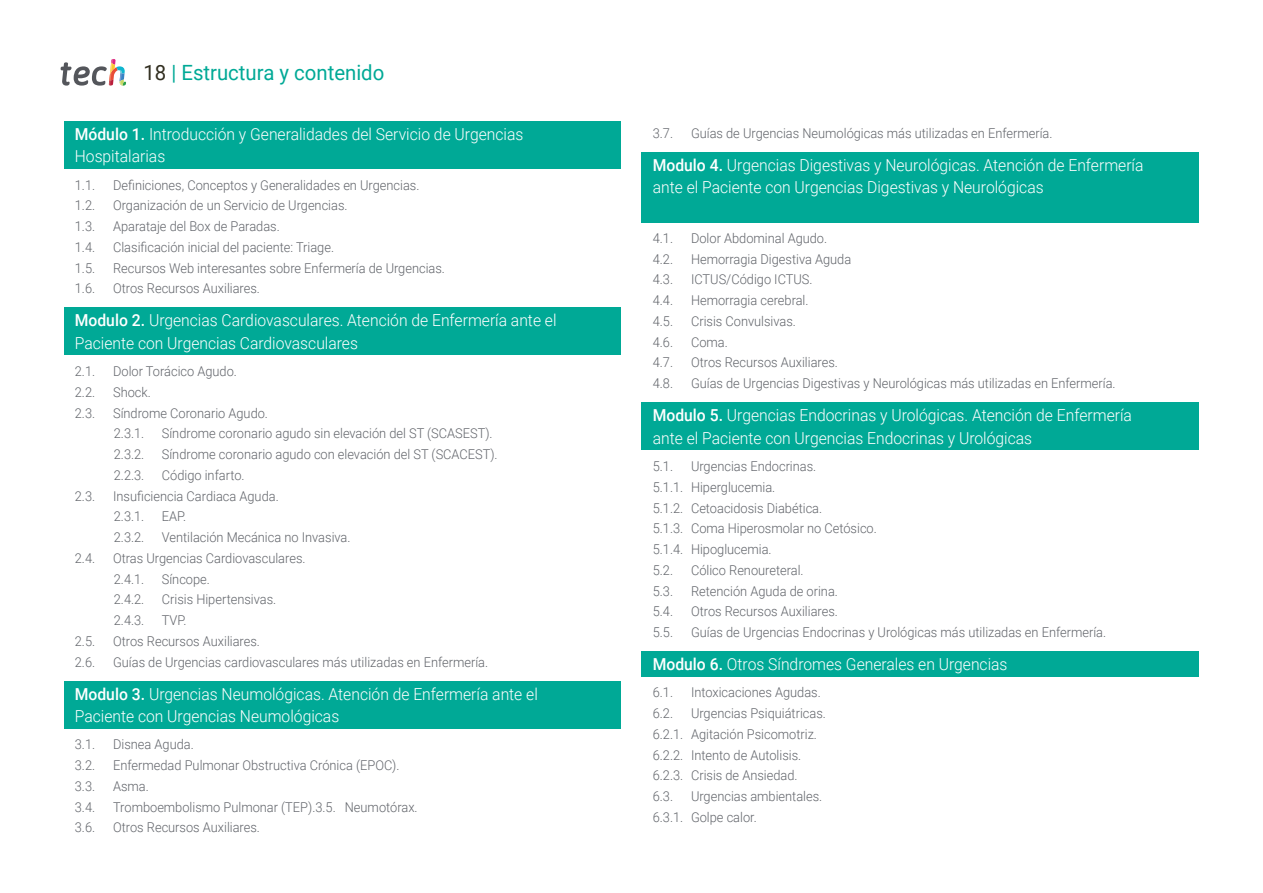
<style>
.page{position:relative;width:1263px;height:893px;background:#fff}
.page>*{position:absolute;margin:0;border:0;box-sizing:border-box;transform-origin:0 0}
.t1{font:21px "Roboto";color:#00a996}
.t2{font:300 16.5px/22.5px "Roboto";color:#fff;scale:.95 1}
.t3{font:300 13.5px/20.7px "Roboto";color:#61646a;scale:.95 1}
.s1{color:#312e20}
.s2{font-weight:500}
</style>
<div class="page">
<div style="left:64px;top:121px;width:557px;height:48px;background:#00a996"></div>
<div style="left:64px;top:308px;width:557px;height:47px;background:#00a996"></div>
<div style="left:64px;top:681px;width:557px;height:47px;background:#00a996"></div>
<div style="left:642px;top:152px;width:557px;height:70px;background:#00a996"></div>
<div style="left:642px;top:403px;width:557px;height:47px;background:#00a996"></div>
<div style="left:642px;top:651px;width:557px;height:25px;background:#00a996"></div>
<svg style="left:61px;top:59px;width:65px;height:27px"></svg>
<h1 class="t1" style="left:144px;top:57px;width:242px"><span class="s1">18</span> | Estructura y contenido</h1>
<p class="t2" style="left:75px;top:122px;width:474px"><span class="s2">Módulo 1.</span> Introducción y Generalidades del Servicio de Urgencias<br>Hospitalarias</p>
<p class="t3" style="left:75px;top:174px;width:23px">1.1.</p>
<p class="t3" style="left:113px;top:174px;width:324px">Definiciones, Conceptos y Generalidades en Urgencias.</p>
<p class="t3" style="left:75px;top:195px;width:23px">1.2.</p>
<p class="t3" style="left:113px;top:195px;width:248px">Organización de un Servicio de Urgencias.</p>
<p class="t3" style="left:75px;top:215px;width:23px">1.3.</p>
<p class="t3" style="left:113px;top:215px;width:177px">Aparataje del Box de Paradas.</p>
<p class="t3" style="left:75px;top:236px;width:23px">1.4.</p>
<p class="t3" style="left:113px;top:236px;width:234px">Clasificación inicial del paciente: Triage.</p>
<p class="t3" style="left:75px;top:257px;width:23px">1.5.</p>
<p class="t3" style="left:113px;top:257px;width:351px">Recursos Web interesantes sobre Enfermería de Urgencias.</p>
<p class="t3" style="left:75px;top:278px;width:23px">1.6.</p>
<p class="t3" style="left:113px;top:278px;width:156px">Otros Recursos Auxiliares.</p>
<p class="t2" style="left:75px;top:309px;width:509px"><span class="s2">Modulo 2.</span> Urgencias Cardiovasculares. Atención de Enfermería ante el<br>Paciente con Urgencias Cardiovasculares</p>
<p class="t3" style="left:75px;top:360px;width:23px">2.1.</p>
<p class="t3" style="left:113px;top:360px;width:132px">Dolor Torácico Agudo.</p>
<p class="t3" style="left:75px;top:381px;width:23px">2.2.</p>
<p class="t3" style="left:113px;top:381px;width:41px">Shock.</p>
<p class="t3" style="left:75px;top:402px;width:23px">2.3.</p>
<p class="t3" style="left:113px;top:402px;width:165px">Síndrome Coronario Agudo.<br>2.3.1.</p>
<p class="t3" style="left:162px;top:423px;width:350px">Síndrome coronario agudo sin elevación del ST (SCASEST).</p>
<p class="t3" style="left:114px;top:443px;width:34px">2.3.2.</p>
<p class="t3" style="left:162px;top:443px;width:355px">Síndrome coronario agudo con elevación del ST (SCACEST).</p>
<p class="t3" style="left:114px;top:464px;width:34px">2.2.3.</p>
<p class="t3" style="left:162px;top:464px;width:89px">Código infarto.</p>
<p class="t3" style="left:75px;top:485px;width:23px">2.3.</p>
<p class="t3" style="left:113px;top:485px;width:176px">Insuficiencia Cardiaca Aguda.<br>2.3.1.</p>
<p class="t3" style="left:162px;top:506px;width:27px">EAP.</p>
<p class="t3" style="left:114px;top:526px;width:34px">2.3.2.</p>
<p class="t3" style="left:162px;top:526px;width:200px">Ventilación Mecánica no Invasiva.</p>
<p class="t3" style="left:75px;top:547px;width:23px">2.4.</p>
<p class="t3" style="left:113px;top:547px;width:204px">Otras Urgencias Cardiovasculares.<br>2.4.1.</p>
<p class="t3" style="left:162px;top:568px;width:52px">Síncope.</p>
<p class="t3" style="left:114px;top:589px;width:34px">2.4.2.</p>
<p class="t3" style="left:162px;top:589px;width:122px">Crisis Hipertensivas.</p>
<p class="t3" style="left:114px;top:609px;width:34px">2.4.3.</p>
<p class="t3" style="left:162px;top:609px;width:27px">TVP.</p>
<p class="t3" style="left:75px;top:630px;width:23px">2.5.</p>
<p class="t3" style="left:113px;top:630px;width:156px">Otros Recursos Auxiliares.</p>
<p class="t3" style="left:75px;top:651px;width:23px">2.6.</p>
<p class="t3" style="left:113px;top:651px;width:396px">Guías de Urgencias cardiovasculares más utilizadas en Enfermería.</p>
<p class="t2" style="left:75px;top:682px;width:489px"><span class="s2">Modulo 3.</span> Urgencias Neumológicas. Atención de Enfermería ante el<br>Paciente con Urgencias Neumológicas</p>
<p class="t3" style="left:75px;top:734px;width:23px">3.1.</p>
<p class="t3" style="left:113px;top:734px;width:86px">Disnea Aguda.</p>
<p class="t3" style="left:75px;top:754px;width:23px">3.2.</p>
<p class="t3" style="left:113px;top:754px;width:303px">Enfermedad Pulmonar Obstructiva Crónica (EPOC).</p>
<p class="t3" style="left:75px;top:775px;width:23px">3.3.</p>
<p class="t3" style="left:113px;top:775px;width:39px">Asma.</p>
<p class="t3" style="left:75px;top:796px;width:23px">3.4.</p>
<p class="t3" style="left:113px;top:796px;width:322px">Tromboembolismo Pulmonar (TEP).3.5. Neumotórax.</p>
<p class="t3" style="left:75px;top:817px;width:23px">3.6.</p>
<p class="t3" style="left:113px;top:817px;width:156px">Otros Recursos Auxiliares.</p>
<p class="t3" style="left:653px;top:122px;width:23px">3.7.</p>
<p class="t3" style="left:691px;top:122px;width:382px">Guías de Urgencias Neumológicas más utilizadas en Enfermería.</p>
<p class="t2" style="left:653px;top:153px;width:518px"><span class="s2">Modulo 4.</span> Urgencias Digestivas y Neurológicas. Atención de Enfermería ante el Paciente con Urgencias Digestivas y Neurológicas</p>
<p class="t3" style="left:653px;top:227px;width:23px">4.1.</p>
<p class="t3" style="left:691px;top:227px;width:145px">Dolor Abdominal Agudo.</p>
<p class="t3" style="left:653px;top:248px;width:23px">4.2.</p>
<p class="t3" style="left:691px;top:248px;width:170px">Hemorragia Digestiva Aguda</p>
<p class="t3" style="left:653px;top:269px;width:23px">4.3.</p>
<p class="t3" style="left:691px;top:269px;width:129px">ICTUS/Código ICTUS.</p>
<p class="t3" style="left:653px;top:290px;width:23px">4.4.</p>
<p class="t3" style="left:691px;top:290px;width:125px">Hemorragia cerebral.</p>
<p class="t3" style="left:653px;top:310px;width:23px">4.5.</p>
<p class="t3" style="left:691px;top:310px;width:112px">Crisis Convulsivas.</p>
<p class="t3" style="left:653px;top:331px;width:23px">4.6.</p>
<p class="t3" style="left:691px;top:331px;width:40px">Coma.</p>
<p class="t3" style="left:653px;top:352px;width:23px">4.7.</p>
<p class="t3" style="left:691px;top:352px;width:156px">Otros Recursos Auxiliares.</p>
<p class="t3" style="left:653px;top:373px;width:23px">4.8.</p>
<p class="t3" style="left:691px;top:373px;width:448px">Guías de Urgencias Digestivas y Neurológicas más utilizadas en Enfermería.</p>
<p class="t2" style="left:653px;top:404px;width:506px"><span class="s2">Modulo 5.</span> Urgencias Endocrinas y Urológicas. Atención de Enfermería ante el Paciente con Urgencias Endocrinas y Urológicas</p>
<p class="t3" style="left:653px;top:455px;width:23px">5.1.</p>
<p class="t3" style="left:653px;top:455px;width:237px;text-indent:38px">Urgencias Endocrinas.<br>5.1.1. Hiperglucemia.<br>5.1.2. Cetoacidosis Diabética.<br>5.1.3. Coma Hiperosmolar no Cetósico.<br>5.1.4. Hipoglucemia.<br>5.2.</p>
<p class="t3" style="left:691px;top:559px;width:120px">Cólico Renoureteral.</p>
<p class="t3" style="left:653px;top:580px;width:23px">5.3.</p>
<p class="t3" style="left:691px;top:580px;width:156px">Retención Aguda de orina.</p>
<p class="t3" style="left:653px;top:601px;width:23px">5.4.</p>
<p class="t3" style="left:691px;top:601px;width:156px">Otros Recursos Auxiliares.</p>
<p class="t3" style="left:653px;top:621px;width:23px">5.5.</p>
<p class="t3" style="left:691px;top:621px;width:438px">Guías de Urgencias Endocrinas y Urológicas más utilizadas en Enfermería.</p>
<p class="t2" style="left:653px;top:652px;width:375px"><span class="s2">Modulo 6.</span> Otros Síndromes Generales en Urgencias</p>
<p class="t3" style="left:653px;top:682px;width:23px">6.1.</p>
<p class="t3" style="left:691px;top:682px;width:138px">Intoxicaciones Agudas.</p>
<p class="t3" style="left:653px;top:702px;width:23px">6.2.</p>
<p class="t3" style="left:653px;top:702px;width:184px;text-indent:38px">Urgencias Psiquiátricas.<br>6.2.1. Agitación Psicomotriz.<br>6.2.2. Intento de Autolisis.<br>6.2.3. Crisis de Ansiedad.<br>6.3.</p>
<p class="t3" style="left:653px;top:785px;width:180px;text-indent:38px">Urgencias ambientales.<br>6.3.1. Golpe calor.</p>
</div>
